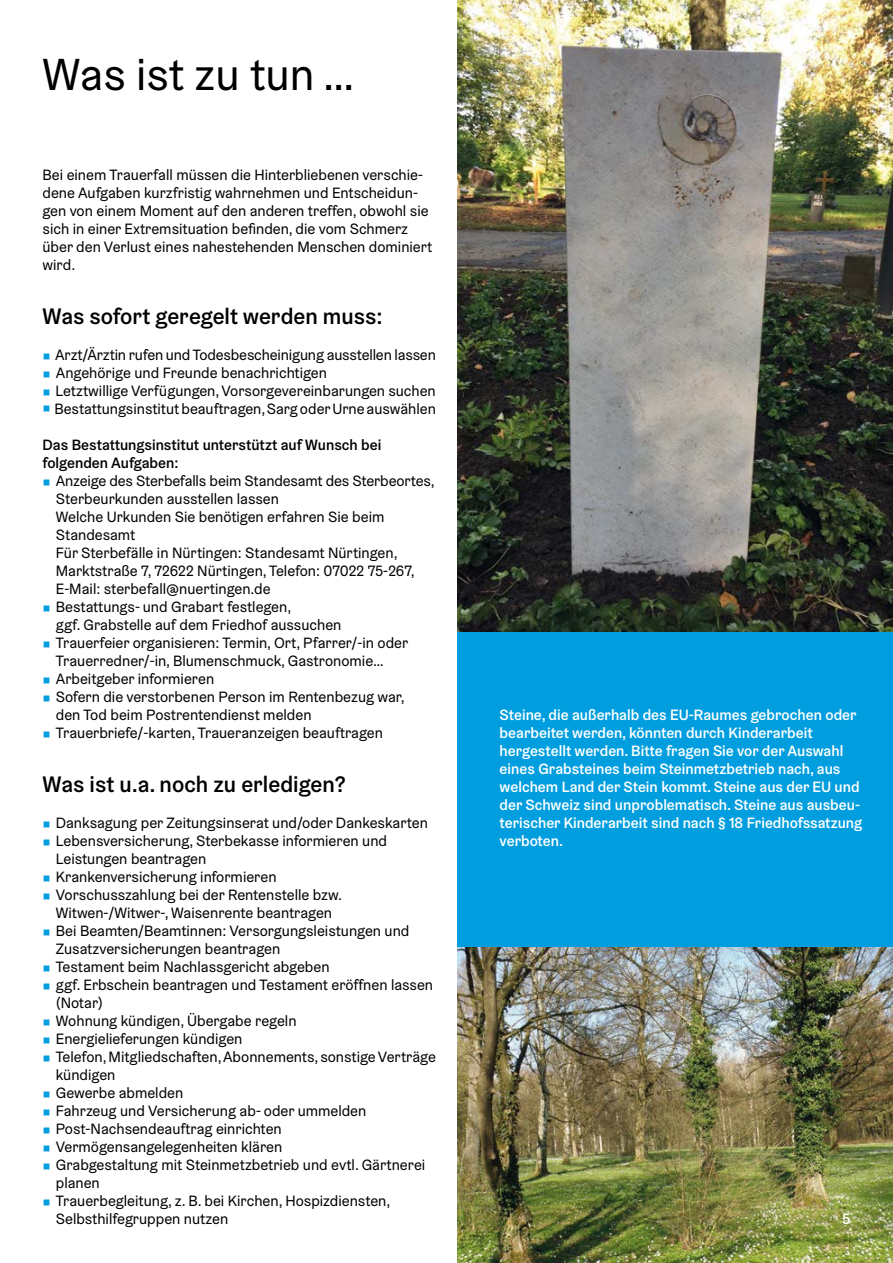
<style>
.page{position:relative;width:893px;height:1263px;background:#fff}
.page>*{position:absolute;margin:0;border:0;box-sizing:border-box;transform-origin:0 0}
.t1{font:45px "Graebenbach";color:#000}
.t2{font:500 22.5px "Graebenbach";color:#000}
.t3{font:15px/18px "Graebenbach";color:#000}
.t4{font:500 15px/18px "Graebenbach";color:#fff}
.t5{font:500 15px/18px "Graebenbach";color:#000}
.s1{color:#009ede}
</style>
<div class="page">
<div style="left:457px;top:631px;width:436px;height:316px;background:#009ede"></div>
<img style="left:457px;top:0;width:436px;height:631px">
<img style="left:457px;top:947px;width:436px;height:316px">
<h1 class="t1" style="left:43px;top:46px;width:314px">Was ist zu tun …</h1>
<p class="t3" style="left:43px;top:166px;width:391px">Bei einem Trauerfall müssen die Hinterbliebenen verschie&shy;dene Aufgaben kurzfristig wahrnehmen und Entscheidun&shy;gen von einem Moment auf den anderen treffen, obwohl sie sich in einer Extremsituation befinden, die vom Schmerz über den Verlust eines nahestehenden Menschen dominiert wird.</p>
<h2 class="t2" style="left:43px;top:302px;width:342px">Was sofort geregelt werden muss:</h2>
<p class="t3" style="left:43px;top:346px;width:395px"><span class="s1">○</span> Arzt/Ärztin rufen und Todesbescheinigung ausstellen lassen</p>
<p class="t3" style="left:43px;top:364px;width:286px"><span class="s1">○</span> Angehörige und Freunde benachrichtigen</p>
<p class="t3" style="left:43px;top:382px;width:395px"><span class="s1">○</span> Letztwillige Verfügungen, Vorsorgevereinbarungen suchen</p>
<p class="t3" style="left:43px;top:400px;width:395px"><span class="s1">○</span> Bestattungsinstitut beauftragen, Sarg oder Urne auswählen</p>
<p class="t5" style="left:43px;top:436px;width:340px">Das Bestattungsinstitut unterstützt auf Wunsch bei folgenden Aufgaben:</p>
<p class="t3" style="left:56px;top:472px;width:380px;text-indent:-13px"><span class="s1">○</span> Anzeige des Sterbefalls beim Standesamt des Sterbeortes, Sterbeurkunden ausstellen lassen<br>Welche Urkunden Sie benötigen erfahren Sie beim Standesamt<br>Für Sterbefälle in Nürtingen: Standesamt Nürtingen, Marktstraße 7, 72622 Nürtingen, Telefon: 07022 75-267, E-Mail: sterbefall@nuertingen.de</p>
<p class="t3" style="left:56px;top:598px;width:287px;text-indent:-13px"><span class="s1">○</span> Bestattungs- und Grabart festlegen,<br>ggf. Grabstelle auf dem Friedhof aussuchen</p>
<p class="t3" style="left:56px;top:634px;width:354px;text-indent:-13px"><span class="s1">○</span> Trauerfeier organisieren: Termin, Ort, Pfarrer/-in oder<br>Trauerredner/-in, Blumenschmuck, Gastronomie…</p>
<p class="t3" style="left:43px;top:670px;width:173px"><span class="s1">○</span> Arbeitgeber informieren</p>
<p class="t3" style="left:56px;top:688px;width:350px;text-indent:-13px"><span class="s1">○</span> Sofern die verstorbenen Person im Rentenbezug war, den Tod beim Postrentendienst melden</p>
<p class="t3" style="left:43px;top:724px;width:342px"><span class="s1">○</span> Trauerbriefe/-karten, Traueranzeigen beauftragen</p>
<h2 class="t2" style="left:43px;top:770px;width:305px">Was ist u.a. noch zu erledigen?</h2>
<p class="t3" style="left:43px;top:814px;width:387px"><span class="s1">○</span> Danksagung per Zeitungsinserat und/oder Dankeskarten</p>
<p class="t3" style="left:56px;top:832px;width:333px;text-indent:-13px"><span class="s1">○</span> Lebensversicherung, Sterbekasse informieren und<br>Leistungen beantragen</p>
<p class="t3" style="left:43px;top:868px;width:236px"><span class="s1">○</span> Krankenversicherung informieren</p>
<p class="t3" style="left:43px;top:886px;width:301px;text-align:center"><span class="s1">○</span> Vorschusszahlung bei der Rentenstelle bzw.<br>Witwen-/Witwer-, Waisenrente beantragen</p>
<p class="t3" style="left:56px;top:922px;width:355px;text-indent:-13px"><span class="s1">○</span> Bei Beamten/Beamtinnen: Versorgungsleistungen und<br>Zusatzversicherungen beantragen</p>
<p class="t3" style="left:43px;top:958px;width:289px"><span class="s1">○</span> Testament beim Nachlassgericht abgeben</p>
<p class="t3" style="left:56px;top:976px;width:379px;text-indent:-13px"><span class="s1">○</span> ggf. Erbschein beantragen und Testament eröffnen lassen (Notar)</p>
<p class="t3" style="left:43px;top:1012px;width:256px"><span class="s1">○</span> Wohnung kündigen, Übergabe regeln</p>
<p class="t3" style="left:43px;top:1030px;width:201px"><span class="s1">○</span> Energielieferungen kündigen</p>
<p class="t3" style="left:56px;top:1048px;width:382px;text-indent:-13px"><span class="s1">○</span> Telefon, Mitgliedschaften, Abonnements, sonstige Verträge kündigen</p>
<p class="t3" style="left:43px;top:1084px;width:142px"><span class="s1">○</span> Gewerbe abmelden</p>
<p class="t3" style="left:43px;top:1102px;width:325px"><span class="s1">○</span> Fahrzeug und Versicherung ab- oder ummelden</p>
<p class="t3" style="left:43px;top:1120px;width:241px"><span class="s1">○</span> Post-Nachsendeauftrag einrichten</p>
<p class="t3" style="left:43px;top:1138px;width:241px"><span class="s1">○</span> Vermögensangelegenheiten klären</p>
<p class="t3" style="left:56px;top:1156px;width:371px;text-indent:-13px"><span class="s1">○</span> Grabgestaltung mit Steinmetzbetrieb und evtl. Gärtnerei planen</p>
<p class="t3" style="left:56px;top:1192px;width:336px;text-indent:-13px"><span class="s1">○</span> Trauerbegleitung, z. B. bei Kirchen, Hospizdiensten,<br>Selbsthilfegruppen nutzen</p>
<p class="t4" style="left:500px;top:706px;width:364px">Steine, die außerhalb des EU-Raumes gebrochen oder bearbeitet werden, könnten durch Kinderarbeit hergestellt werden. Bitte fragen Sie vor der Auswahl eines Grabsteines beim Steinmetzbetrieb nach, aus welchem Land der Stein kommt. Steine aus der EU und der Schweiz sind unproblematisch. Steine aus ausbeu&shy;terischer Kinderarbeit sind nach § 18 Friedhofssatzung verboten.</p>
<p class="t4" style="left:842px;top:1210px;width:10px">5</p>
</div>
